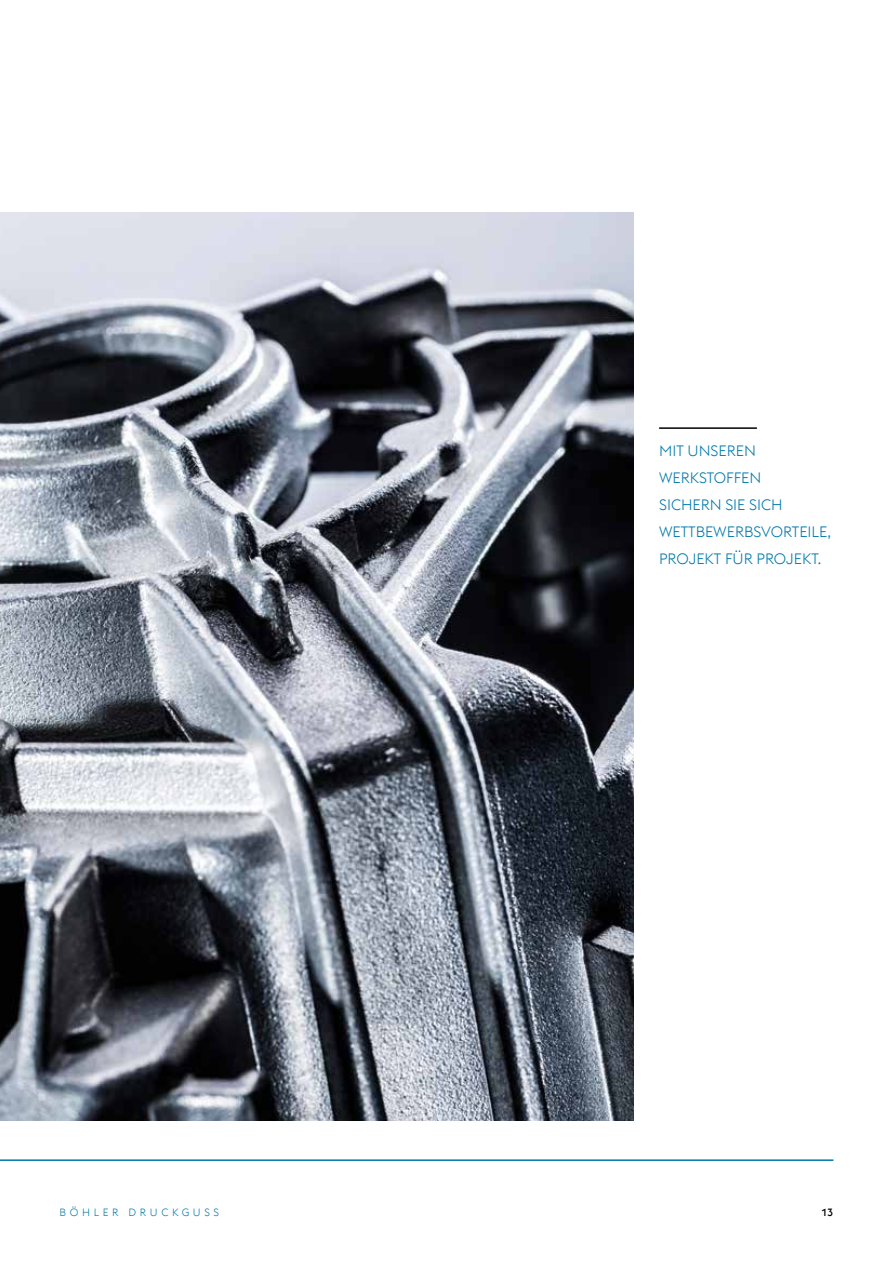
<style>
.page{position:relative;width:893px;height:1263px;background:#fff}
.page>*{position:absolute;margin:0;border:0;box-sizing:border-box;transform-origin:0 0}
.t1{font:300 15px/27px "voestalpine";color:#0078ab}
.t2{font:300 10.5px "voestalpine";letter-spacing:.35em;color:#0078ab}
.t3{font:500 10.5px "voestalpine";color:#000}
</style>
<div class="page">
<hr style="left:0;top:1159px;width:833px;height:2px;background:#0078ab">
<img style="left:0;top:213px;width:634px;height:907px">
<hr style="left:659px;top:427px;width:98px;height:2px;background:#000">
<p class="t1" style="left:659px;top:437px;width:173px">MIT UNSEREN<br>WERKSTOFFEN<br>SICHERN SIE SICH<br>WETTBEWERBSVORTEILE,<br>PROJEKT FÜR PROJEKT.</p>
<p class="t2" style="left:60px;top:1206px;width:161px">BÖHLER DRUCKGUSS</p>
<p class="t3" style="left:821px;top:1205px;width:14px">13</p>
</div>
